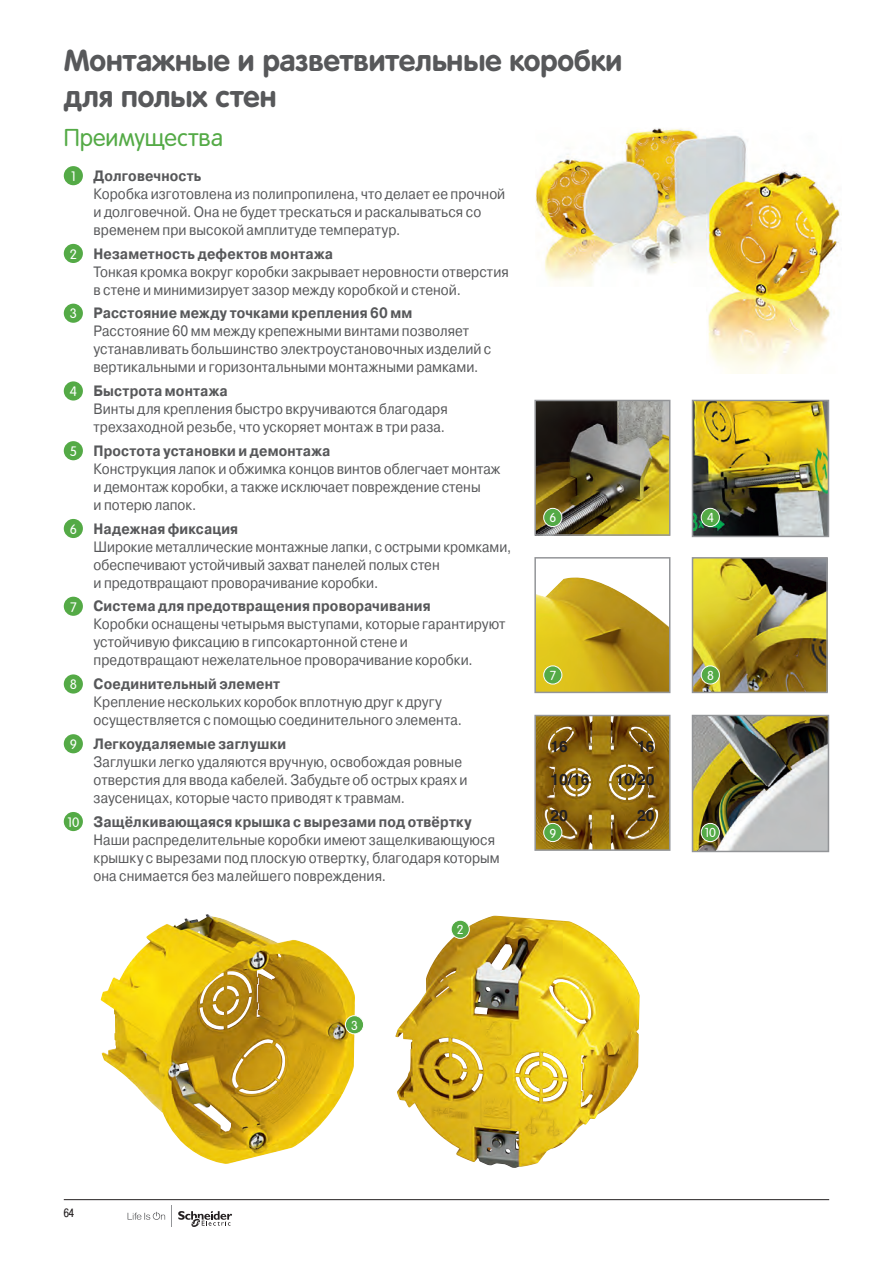
<style>
.page{position:relative;width:893px;height:1263px;background:#fff}
.page>*{position:absolute;margin:0;border:0;box-sizing:border-box;transform-origin:0 0}
.t1{font:700 30px/36px "Rotonda C";letter-spacing:-.005em;color:#57585a}
.t2{font:24px "Rotonda";letter-spacing:-.005em;color:#54aa46}
.t3{font:700 15.6px/33.2px "Helios";color:#231f20}
.t4{font:15px/18px "Pragmatica C";letter-spacing:.005em;color:#57585a;scale:.9 1}
.t5{font:15px/18px "Pragmatica C";letter-spacing:.005em;color:#57585a;scale:.89 1}
.t6{font:12.9px "Rotonda";color:#fff}
.t7{font:12px "Pragmatica Cond C";color:#231f20}
.s1{font-family:"Rotonda";font-size:13.5px;color:#fff}
.s2{font-weight:700}
</style>
<div class="page">
<svg style="left:128px;top:1212px;width:37px;height:8px"></svg>
<svg style="left:178px;top:1211px;width:54px;height:16px"></svg>
<hr style="left:64px;top:1199px;width:765px;height:1px;background:#231f20">
<div style="left:64px;top:166px;width:19px;height:19px;background:#54aa46;border-radius:50%"></div>
<div style="left:64px;top:244px;width:19px;height:19px;background:#54aa46;border-radius:50%"></div>
<div style="left:64px;top:304px;width:19px;height:19px;background:#54aa46;border-radius:50%"></div>
<div style="left:64px;top:381px;width:19px;height:19px;background:#54aa46;border-radius:50%"></div>
<div style="left:64px;top:441px;width:19px;height:19px;background:#54aa46;border-radius:50%"></div>
<div style="left:64px;top:519px;width:19px;height:19px;background:#54aa46;border-radius:50%"></div>
<div style="left:64px;top:597px;width:19px;height:19px;background:#54aa46;border-radius:50%"></div>
<div style="left:64px;top:674px;width:19px;height:19px;background:#54aa46;border-radius:50%"></div>
<div style="left:64px;top:734px;width:19px;height:19px;background:#54aa46;border-radius:50%"></div>
<div style="left:64px;top:812px;width:19px;height:19px;background:#54aa46;border-radius:50%"></div>
<img style="left:537px;top:403px;width:130px;height:130px">
<div style="left:534px;top:400px;width:136px;height:136px;border:2px solid #939598"></div>
<img style="left:695px;top:403px;width:131px;height:131px">
<div style="left:692px;top:400px;width:137px;height:137px;border:2px solid #939598"></div>
<img style="left:537px;top:577px;width:130px;height:113px">
<div style="left:534px;top:557px;width:136px;height:136px;border:2px solid #939598"></div>
<img style="left:695px;top:560px;width:130px;height:130px">
<div style="left:692px;top:557px;width:136px;height:136px;border:2px solid #939598"></div>
<img style="left:537px;top:718px;width:130px;height:130px">
<div style="left:534px;top:715px;width:136px;height:136px;border:2px solid #939598"></div>
<img style="left:695px;top:718px;width:131px;height:131px">
<div style="left:692px;top:715px;width:137px;height:137px;border:2px solid #939598"></div>
<img style="left:536px;top:128px;width:305px;height:245px">
<div style="left:544px;top:508px;width:18px;height:18px;background:#54aa46;border-radius:50%"></div>
<div style="left:543px;top:508px;width:19px;height:19px;border:1px solid #fff;border-radius:50%"></div>
<div style="left:701px;top:508px;width:18px;height:18px;background:#54aa46;border-radius:50%"></div>
<div style="left:701px;top:508px;width:19px;height:19px;border:1px solid #fff;border-radius:50%"></div>
<div style="left:544px;top:666px;width:18px;height:18px;background:#54aa46;border-radius:50%"></div>
<div style="left:543px;top:665px;width:19px;height:19px;border:1px solid #fff;border-radius:50%"></div>
<div style="left:701px;top:666px;width:18px;height:18px;background:#54aa46;border-radius:50%"></div>
<div style="left:701px;top:665px;width:19px;height:19px;border:1px solid #fff;border-radius:50%"></div>
<div style="left:701px;top:823px;width:18px;height:18px;background:#54aa46;border-radius:50%"></div>
<div style="left:701px;top:823px;width:19px;height:19px;border:1px solid #fff;border-radius:50%"></div>
<div style="left:544px;top:823px;width:18px;height:18px;background:#54aa46;border-radius:50%"></div>
<div style="left:543px;top:823px;width:19px;height:19px;border:1px solid #fff;border-radius:50%"></div>
<img style="left:101px;top:914px;width:254px;height:250px">
<div style="left:345px;top:1016px;width:19px;height:18px;background:#54aa46;border-radius:50%"></div>
<div style="left:345px;top:1015px;width:19px;height:19px;border:1px solid #fff;border-radius:50%"></div>
<img style="left:395px;top:916px;width:245px;height:252px">
<div style="left:451px;top:920px;width:18px;height:18px;background:#54aa46;border-radius:50%"></div>
<div style="left:451px;top:920px;width:19px;height:19px;border:1px solid #fff;border-radius:50%"></div>
<h1 class="t1" style="left:64px;top:42px;width:560px">Монтажные и разветвительные коробки для полых стен</h1>
<h2 class="t2" style="left:64px;top:125px;width:161px">Преимущества</h2>
<p class="t4" style="left:94px;top:167px;width:459px;text-indent:-22px"><span class="s1">1</span> <span class="s2">Долговечность<br></span>Коробка изготовлена из полипропилена, что делает ее прочной и долговечной. Она не будет трескаться и раскалываться со временем при высокой амплитуде температур.</p>
<p class="t4" style="left:94px;top:244px;width:463px;text-indent:-24px"><span class="s1">2</span> <span class="s2">Незаметность дефектов монтажа<br></span>Тонкая кромка вокруг коробки закрывает неровности отверстия в стене и минимизирует зазор между коробкой и стеной.</p>
<p class="t4" style="left:94px;top:304px;width:444px;text-indent:-24px"><span class="s1">3</span> <span class="s2">Расстояние между точками крепления 60 мм </span>Расстояние 60 мм между крепежными винтами позволяет устанавливать большинство электроустановочных изделий с вертикальными и горизонтальными монтажными рамками.</p>
<p class="t4" style="left:94px;top:382px;width:395px;text-indent:-24px"><span class="s1">4</span> <span class="s2">Быстрота монтажа<br></span>Винты для крепления быстро вкручиваются благодаря трехзаходной резьбе, что ускоряет монтаж в три раза.</p>
<p class="t4" style="left:94px;top:442px;width:454px;text-indent:-24px"><span class="s1">5</span> <span class="s2">Простота установки и демонтажа<br></span>Конструкция лапок и обжимка концов винтов облегчает монтаж и демонтаж коробки, а также исключает повреждение стены<br>и потерю лапок.</p>
<p class="t5" style="left:94px;top:519px;width:471px;text-indent:-24px"><span class="s1">6</span> <span class="s2">Надежная фиксация<br></span>Широкие металлические монтажные лапки, с острыми кромками, обеспечивают устойчивый захват панелей полых стен<br>и предотвращают проворачивание коробки.</p>
<p class="t4" style="left:94px;top:597px;width:459px;text-indent:-23px"><span class="s1">7</span> <span class="s2">Система для предотвращения проворачивания<br></span>Коробки оснащены четырьмя выступами, которые гарантируют устойчивую фиксацию в гипсокартонной стене и предотвращают нежелательное проворачивание коробки.</p>
<p class="t4" style="left:94px;top:675px;width:411px;text-indent:-24px"><span class="s1">8</span> <span class="s2">Соединительный элемент<br></span>Крепление нескольких коробок вплотную друг к другу осуществляется с помощью соединительного элемента.</p>
<p class="t4" style="left:94px;top:735px;width:417px;text-indent:-24px"><span class="s1">9</span> <span class="s2">Легкоудаляемые заглушки<br></span>Заглушки легко удаляются вручную, освобождая ровные отверстия для ввода кабелей. Забудьте об острых краях и заусеницах, которые часто приводят к травмам.</p>
<p class="t4" style="left:94px;top:812px;width:453px;text-indent:-26px"><span class="s1">10</span> <span class="s2">Защёлкивающаяся крышка с вырезами под отвёртку </span>Наши распределительные коробки имеют защелкивающуюся крышку с вырезами под плоскую отвертку, благодаря которым она снимается без малейшего повреждения.</p>
<p class="t6" style="left:549px;top:511px;width:8px">6</p>
<p class="t6" style="left:707px;top:511px;width:8px">4</p>
<p class="t6" style="left:550px;top:668px;width:8px">7</p>
<p class="t6" style="left:707px;top:668px;width:8px">8</p>
<p class="t3" style="left:550px;top:729px;width:41px">16<br>10/16</p>
<p class="t3" style="left:550px;top:799px;width:19px">20</p>
<p class="t3" style="left:615px;top:729px;width:41px;text-align:right">16<br>10/20</p>
<p class="t3" style="left:637px;top:799px;width:19px">20</p>
<p class="t6" style="left:549px;top:826px;width:8px">9</p>
<p class="t6" style="left:705px;top:825px;width:13px">10</p>
<p class="t7" style="left:64px;top:1206px;width:12px">64</p>
<p class="t6" style="left:351px;top:1018px;width:8px">3</p>
<p class="t6" style="left:457px;top:922px;width:8px">2</p>
</div>
